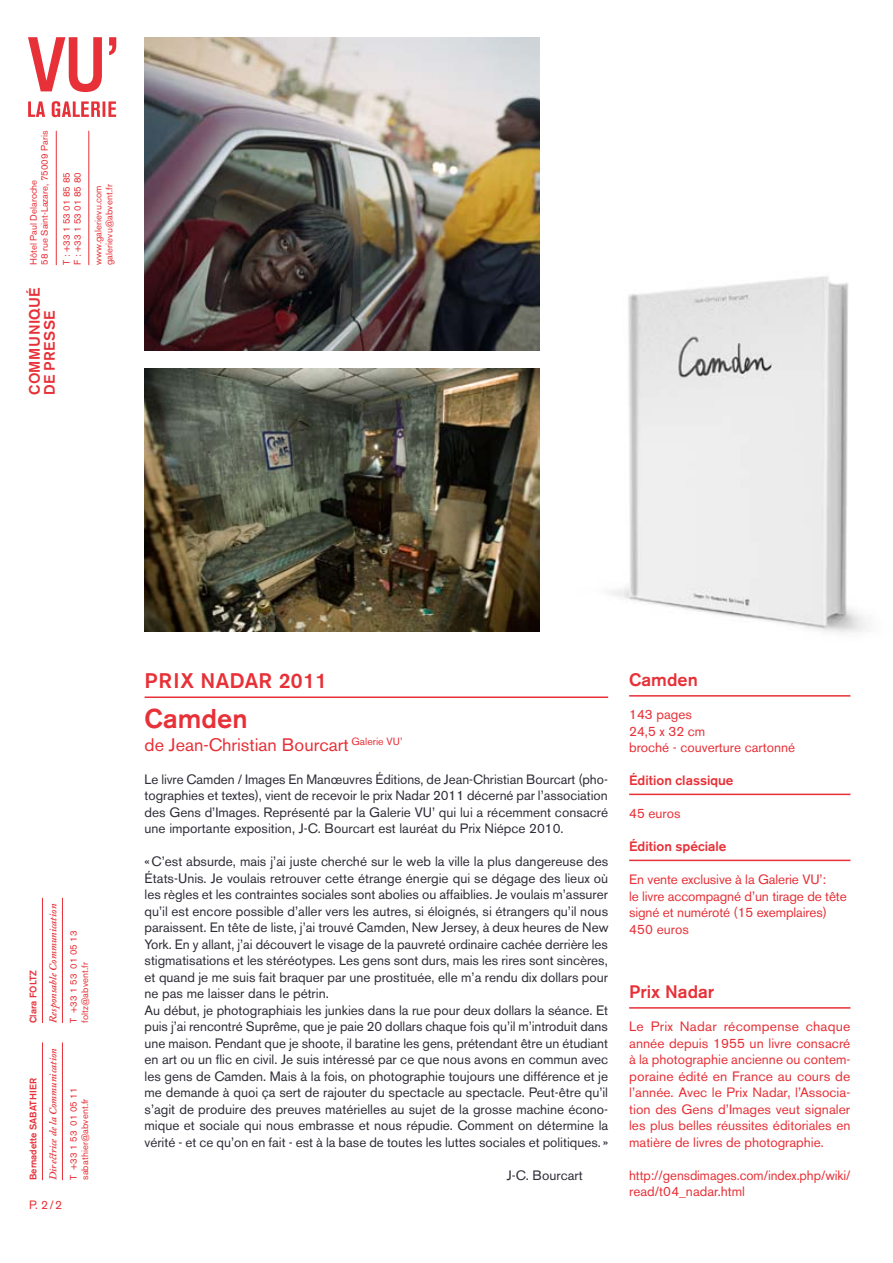
<style>
.page{position:relative;width:893px;height:1263px;background:#fff}
.page>*{position:absolute;margin:0;border:0;box-sizing:border-box;transform-origin:0 0}
.t1{font:500 27px "Akzidenz Grotesk BE";color:#e73037}
.t2{font:500 21px "Akzidenz Grotesk BE";letter-spacing:.02em;color:#e73037}
.t3{font:18px "Akzidenz Grotesk BE";color:#e73037}
.t4{font:500 18px "Akzidenz Grotesk BE";color:#e73037}
.t5{font:500 15px "Akzidenz Grotesk BE";letter-spacing:.02em;color:#e73037}
.t6{font:13.5px/16.5px "Akzidenz Grotesk BE";color:#2e2c36;text-align:justify}
.t7{font:13.5px/16.5px "Akzidenz Grotesk BE";letter-spacing:-.005em;color:#e73037}
.t8{font:500 13.5px "Akzidenz Grotesk BE";color:#e73037}
.t9{font:12px "Akzidenz Grotesk BE";color:#e73037}
.t10{font:italic 600 10.5px "Adobe Caslon Pro";letter-spacing:.01em;color:#e73037}
.t11{font:9.45px "Akzidenz Grotesk BE";letter-spacing:.01em;color:#e73037}
.t12{font:500 9.45px "Akzidenz Grotesk BE";color:#e73037}
</style>
<div class="page">
<hr style="left:42px;top:1042px;width:1px;height:138px;background:#e73037">
<hr style="left:62px;top:1042px;width:1px;height:138px;background:#e73037">
<hr style="left:42px;top:898px;width:1px;height:125px;background:#e73037">
<hr style="left:62px;top:898px;width:1px;height:125px;background:#e73037">
<svg style="left:28px;top:101px;width:88px;height:16px"></svg>
<svg style="left:28px;top:37px;width:74px;height:55px"></svg>
<svg style="left:109px;top:37px;width:7px;height:18px"></svg>
<hr style="left:56px;top:131px;width:1px;height:134px;background:#e73037">
<hr style="left:88px;top:131px;width:1px;height:134px;background:#e73037">
<hr style="left:145px;top:696px;width:463px;height:2px;background:#e73037">
<hr style="left:629px;top:695px;width:221px;height:2px;background:#e73037">
<hr style="left:629px;top:794px;width:221px;height:1px;background:#e73037">
<hr style="left:629px;top:860px;width:221px;height:1px;background:#e73037">
<hr style="left:629px;top:1007px;width:221px;height:2px;background:#e73037">
<img style="left:145px;top:37px;width:394px;height:314px">
<img style="left:145px;top:368px;width:394px;height:263px">
<img style="left:610px;top:276px;width:257px;height:357px">
<p class="t11" style="left:39px;top:265px;width:136px;rotate:-90deg">58 rue Saint-Lazare, 75009 Paris</p>
<p class="t11" style="left:28px;top:265px;width:87px;rotate:-90deg">Hôtel Paul Delaroche</p>
<p class="t11" style="left:61px;top:265px;width:94px;rotate:-90deg">T : +33 1 53 01 85 85</p>
<p class="t11" style="left:72px;top:265px;width:94px;rotate:-90deg">F : +33 1 53 01 85 80</p>
<p class="t5" style="left:25px;top:395px;width:108px;rotate:-90deg">COMMUNIQUÉ</p>
<p class="t5" style="left:40px;top:395px;width:86px;rotate:-90deg">DE PRESSE</p>
<p class="t11" style="left:93px;top:265px;width:81px;rotate:-90deg">www.galerievu.com</p>
<p class="t11" style="left:104px;top:265px;width:82px;rotate:-90deg">galerievu@abvent.fr</p>
<p class="t12" style="left:27px;top:1023px;width:54px;rotate:-90deg">Clara FOLTZ</p>
<p class="t10" style="left:47px;top:1023px;width:121px;rotate:-90deg">Responsable Communication</p>
<p class="t11" style="left:68px;top:1023px;width:94px;rotate:-90deg">T +33 1 53 01 05 13</p>
<p class="t11" style="left:79px;top:1023px;width:62px;rotate:-90deg">foltz@abvent.fr</p>
<p class="t12" style="left:27px;top:1180px;width:104px;rotate:-90deg">Bernadette SABATHIER</p>
<p class="t10" style="left:47px;top:1180px;width:133px;rotate:-90deg">Directrice de la Communication</p>
<p class="t9" style="left:29px;top:1197px;width:35px">P. 2/2</p>
<p class="t11" style="left:68px;top:1180px;width:94px;rotate:-90deg">T +33 1 53 01 05 11</p>
<p class="t11" style="left:79px;top:1180px;width:83px;rotate:-90deg">sabathier@abvent.fr</p>
<p class="t2" style="left:145px;top:667px;width:184px">PRIX NADAR 2011</p>
<p class="t1" style="left:145px;top:702px;width:104px">Camden</p>
<p class="t3" style="left:145px;top:733px;width:259px">de Jean-Christian Bourcart <sup>Galerie</sup> <sup>VU’</sup></p>
<p class="t6" style="left:145px;top:770px;width:465px">Le livre Camden / Images En Manœuvres Éditions, de Jean-Christian Bourcart (pho&shy;tographies et textes), vient de recevoir le prix Nadar 2011 décerné par l’association des Gens d’Images. Représenté par la Galerie VU’ qui lui a récemment consacré une importante exposition, J-C. Bourcart est lauréat du Prix Niépce 2010.</p>
<p class="t6" style="left:145px;top:853px;width:465px">«C’est absurde, mais j’ai juste cherché sur le web la ville la plus dangereuse des États-Unis. Je voulais retrouver cette étrange énergie qui se dégage des lieux où les règles et les contraintes sociales sont abolies ou affaiblies. Je voulais m’assurer qu’il est encore possible d’aller vers les autres, si éloignés, si étrangers qu’il nous paraissent. En tête de liste, j’ai trouvé Camden, New Jersey, à deux heures de New York. En y allant, j’ai découvert le visage de la pauvreté ordinaire cachée derrière les stigmatisations et les stéréotypes. Les gens sont durs, mais les rires sont sincères, et quand je me suis fait braquer par une prostituée, elle m’a rendu dix dollars pour ne pas me laisser dans le pétrin.</p>
<p class="t6" style="left:145px;top:1001px;width:465px">Au début, je photographiais les junkies dans la rue pour deux dollars la séance. Et puis j’ai rencontré Suprême, que je paie 20 dollars chaque fois qu’il m’introduit dans une maison. Pendant que je shoote, il baratine les gens, prétendant être un étudiant en art ou un flic en civil. Je suis intéressé par ce que nous avons en commun avec les gens de Camden. Mais à la fois, on photographie toujours une différence et je me demande à quoi ça sert de rajouter du spectacle au spectacle. Peut-être qu’il s’agit de produire des preuves matérielles au sujet de la grosse machine écono&shy;mique et sociale qui nous embrasse et nous répudie. Comment on détermine la vérité - et ce qu’on en fait - est à la base de toutes les luttes sociales et politiques.»</p>
<p class="t6" style="left:507px;top:1166px;width:77px">J-C. Bourcart</p>
<p class="t4" style="left:629px;top:669px;width:70px">Camden</p>
<p class="t7" style="left:629px;top:706px;width:64px">143 pages</p>
<p class="t7" style="left:629px;top:723px;width:78px">24,5 x 32 cm</p>
<p class="t7" style="left:629px;top:739px;width:168px">broché - couverture cartonné</p>
<p class="t8" style="left:629px;top:772px;width:106px">Édition classique</p>
<p class="t7" style="left:629px;top:805px;width:53px">45 euros</p>
<p class="t8" style="left:629px;top:838px;width:99px">Édition spéciale</p>
<p class="t7" style="left:629px;top:871px;width:198px">En vente exclusive à la Galerie VU’:</p>
<p class="t7" style="left:629px;top:888px;width:219px">le livre accompagné d’un tirage de tête signé et numéroté (15 exemplaires)</p>
<p class="t7" style="left:629px;top:921px;width:61px">450 euros</p>
<p class="t4" style="left:629px;top:981px;width:87px">Prix Nadar</p>
<p class="t7" style="left:629px;top:1018px;width:223px;text-align:justify">Le Prix Nadar récompense chaque année depuis 1955 un livre consacré à la photographie ancienne ou contem&shy;poraine édité en France au cours de l’année. Avec le Prix Nadar, l’Associa&shy;tion des Gens d’Images veut signaler les plus belles réussites éditoriales en matière de livres de photographie.</p>
<p class="t7" style="left:629px;top:1167px;width:223px">http://gensdimages.com/index.php/wiki/ read/t04_nadar.html</p>
</div>
